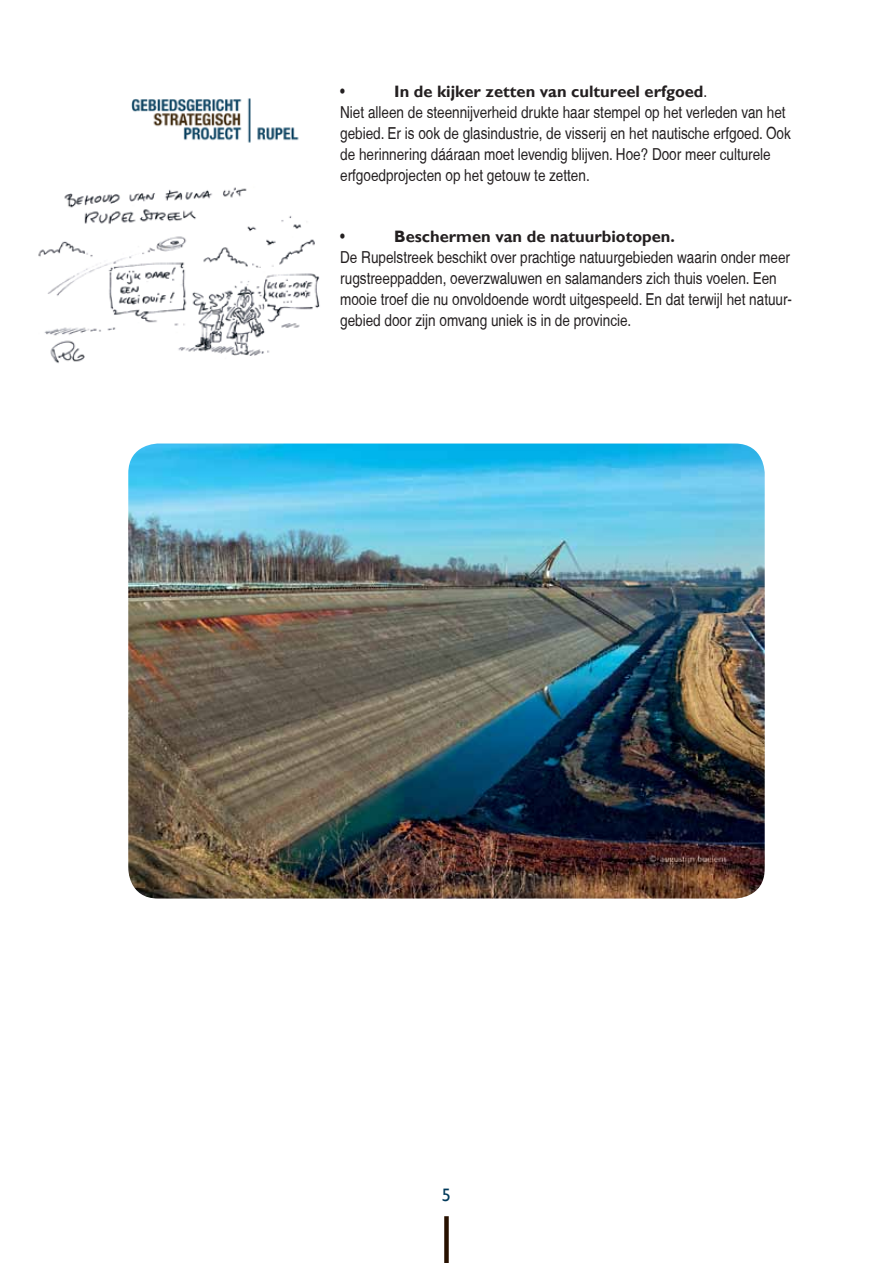
<style>
.page{position:relative;width:893px;height:1263px;background:#fff}
.page>*{position:absolute;margin:0;border:0;box-sizing:border-box;transform-origin:0 0}
.t1{font:18px "Gill Sans";color:#00395a}
.t2{font:condensed 16.5px/21px "Helvetica";color:#231f20}
.t3{font:700 16.5px "Gill Sans";color:#231f20}
.s1{font-family:"Helvetica";font-weight:400;font-stretch:condensed}
</style>
<div class="page">
<img style="left:131px;top:98px;width:168px;height:45px">
<div style="left:444px;top:1216px;width:5px;height:47px;background:#271100"></div>
<img style="left:38px;top:187px;width:282px;height:177px">
<img style="left:128px;top:443px;width:637px;height:455px">
<p class="t2" style="left:340px;top:81px;width:6px">•</p>
<p class="t3" style="left:394px;top:82px;width:315px">In de kijker zetten van cultureel erfgoed<span class="s1">.</span></p>
<p class="t2" style="left:340px;top:102px;width:452px">Niet alleen de steennijverheid drukte haar stempel op het verleden van het gebied. Er is ook de glasindustrie, de visserij en het nautische erfgoed. Ook de herinnering dááraan moet levendig blijven. Hoe? Door meer culturele erfgoedprojecten op het getouw te zetten.</p>
<p class="t2" style="left:340px;top:225px;width:6px">•</p>
<p class="t3" style="left:394px;top:226px;width:282px">Beschermen van de natuurbiotopen.</p>
<p class="t2" style="left:340px;top:246px;width:453px">De Rupelstreek beschikt over prachtige natuurgebieden waarin onder meer rugstreeppadden, oeverzwaluwen en salamanders zich thuis voelen. Een mooie troef die nu onvoldoende wordt uitgespeeld. En dat terwijl het natuur&shy;gebied door zijn omvang uniek is in de provincie.</p>
<p class="t1" style="left:442px;top:1184px;width:10px">5</p>
</div>
